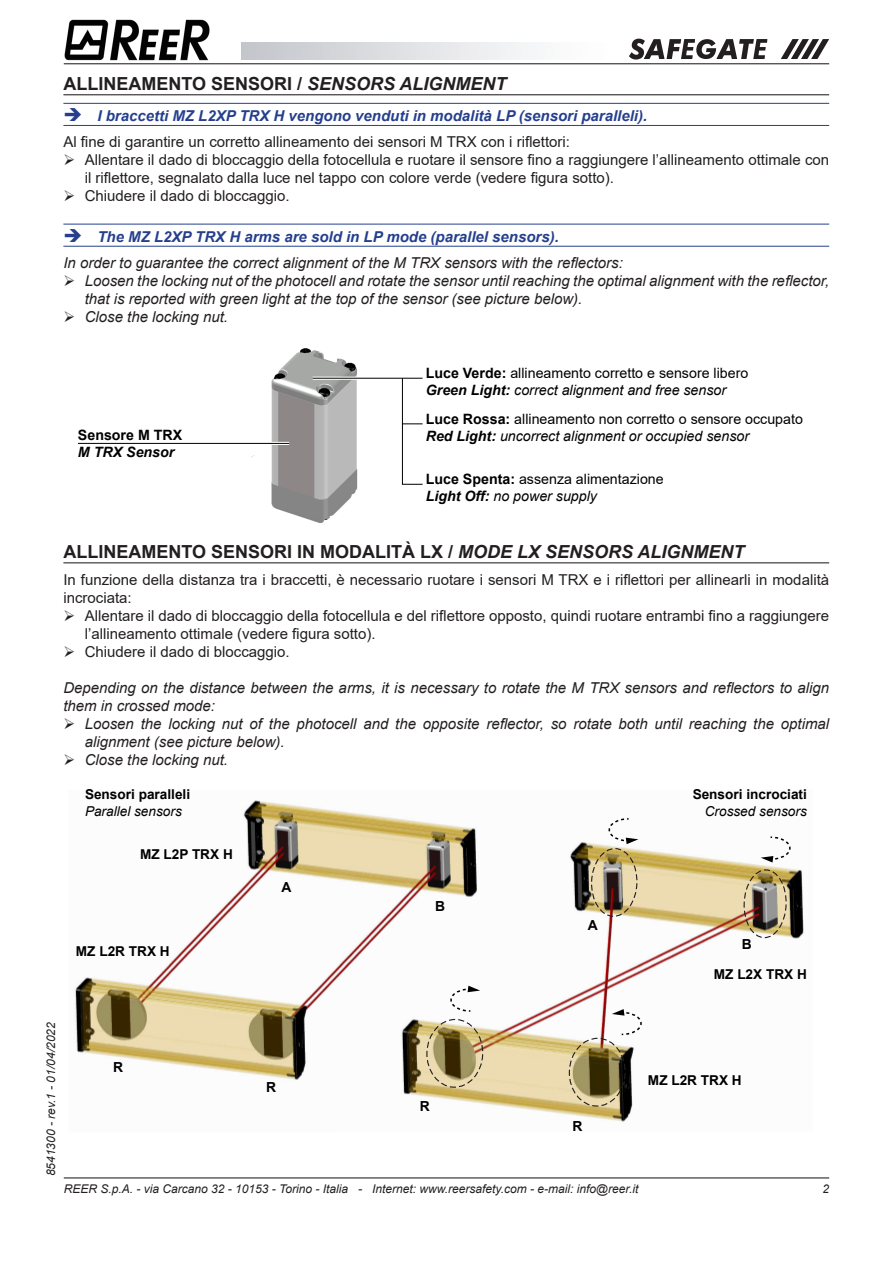
<style>
.page{position:relative;width:893px;height:1263px;background:#fff}
.page>*{position:absolute;margin:0;border:0;box-sizing:border-box;transform-origin:0 0}
.Titolo_Brano_piccolo{font:700 18px "Arial";color:#231f20}
.t1{font:15px/18px "Arial";color:#231f20}
.t2{font:italic 15px/18px "Arial";color:#231f20}
.t3{font:italic 700 15px "Arial";color:#253f8e}
.t4{font:14.25px/17.1px "Arial";color:#000}
.t5{font:700 14.25px/17.1px "Arial";color:#000}
.t6{font:700 13.8px "Arial";color:#000}
.t7{font:700 13.65px/17.1px "Arial";color:#000}
.t8{font:italic 12px "Arial";color:#231f20}
.s1{font-style:italic}
.s2{font-weight:700}
.s3{font-weight:700;font-style:italic}
.s4{font-weight:400;font-style:italic}
</style>
<div class="page">
<svg style="left:781px;top:39px;width:48px;height:20px"></svg>
<svg style="left:629px;top:39px;width:138px;height:21px"></svg>
<img style="left:64px;top:19px;width:146px;height:41px">
<hr style="left:64px;top:1177px;width:765px;height:1px;background:#231f20">
<hr style="left:64px;top:63px;width:765px;height:1px;background:#231f20">
<div style="left:241px;top:43px;width:374px;height:17px;background:linear-gradient(to right,#c4c7cc,#fff)"></div>
<hr style="left:63px;top:94px;width:766px;height:1px;background:#231f20">
<hr style="left:63px;top:103px;width:766px;height:1px;background:#253f8e">
<hr style="left:63px;top:125px;width:766px;height:1px;background:#253f8e">
<hr style="left:63px;top:224px;width:766px;height:1px;background:#253f8e">
<hr style="left:63px;top:246px;width:766px;height:1px;background:#253f8e">
<hr style="left:63px;top:562px;width:766px;height:1px;background:#231f20">
<img style="left:252px;top:348px;width:106px;height:176px">
<hr style="left:313px;top:377px;width:110px;height:3px;background:#fff">
<hr style="left:313px;top:378px;width:110px;height:1px;background:#000">
<hr style="left:78px;top:442px;width:211px;height:3px;background:#fff">
<hr style="left:78px;top:443px;width:211px;height:1px;background:#000">
<svg style="left:402px;top:377px;width:21px;height:108px"></svg>
<img style="left:75px;top:800px;width:729px;height:322px">
<svg style="left:426px;top:1019px;width:58px;height:69px;background:#b1a175"></svg>
<svg style="left:743px;top:869px;width:44px;height:69px;background:#a69777"></svg>
<svg style="left:450px;top:986px;width:30px;height:26px"></svg>
<img style="left:569px;top:1009px;width:73px;height:97px">
<svg style="left:761px;top:836px;width:30px;height:26px"></svg>
<svg style="left:591px;top:817px;width:47px;height:100px"></svg>
<p class="Titolo_Brano_piccolo" style="left:63px;top:71px;width:445px">ALLINEAMENTO SENSORI / <span class="s1">SENSORS ALIGNMENT</span></p>
<p class="t3" style="left:97px;top:105px;width:551px">I braccetti MZ L2XP TRX H vengono venduti in modalità LP (sensori paralleli).</p>
<p class="t1" style="left:63px;top:133px;width:508px">Al fine di garantire un corretto allineamento dei sensori M TRX con i riflettori:</p>
<p class="t1" style="left:85px;top:151px;width:746px">Allentare il dado di bloccaggio della fotocellula e ruotare il sensore fino a raggiungere l’allineamento ottimale con il riflettore, segnalato dalla luce nel tappo con colore verde (vedere figura sotto).</p>
<p class="t1" style="left:85px;top:187px;width:207px">Chiudere il dado di bloccaggio.</p>
<p class="t3" style="left:97px;top:226px;width:463px">The MZ L2XP TRX H arms are sold in LP mode (parallel sensors).</p>
<p class="t2" style="left:63px;top:254px;width:561px">In order to guarantee the correct alignment of the M TRX sensors with the reflectors:</p>
<p class="t2" style="left:85px;top:272px;width:746px">Loosen the locking nut of the photocell and rotate the sensor until reaching the optimal alignment with the reflector, that is reported with green light at the top of the sensor (see picture below).</p>
<p class="t2" style="left:85px;top:308px;width:145px">Close the locking nut.</p>
<p class="t5" style="left:78px;top:427px;width:106px">Sensore M TRX<br><span class="s1">M TRX Sensor</span></p>
<p class="t4" style="left:426px;top:365px;width:324px"><span class="s2">Luce Verde:</span> allineamento corretto e sensore libero<br><span class="s3">Green Light:</span> <span class="s1">correct alignment and free sensor</span></p>
<p class="t4" style="left:426px;top:410px;width:379px"><span class="s2">Luce Rossa:</span> allineamento non corretto o sensore occupato<br><span class="s3">Red Light:</span> <span class="s1">uncorrect alignment or occupied sensor</span></p>
<p class="t4" style="left:426px;top:471px;width:239px"><span class="s2">Luce Spenta:</span> assenza alimentazione<br><span class="s3">Light Off:</span> <span class="s1">no power supply</span></p>
<p class="Titolo_Brano_piccolo" style="left:63px;top:539px;width:683px">ALLINEAMENTO SENSORI IN MODALITÀ LX / <span class="s1">MODE LX SENSORS ALIGNMENT</span></p>
<p class="t1" style="left:63px;top:570px;width:767px">In funzione della distanza tra i braccetti, è necessario ruotare i sensori M TRX e i riflettori per allinearli in modalità incrociata:</p>
<p class="t1" style="left:85px;top:606px;width:746px">Allentare il dado di bloccaggio della fotocellula e del riflettore opposto, quindi ruotare entrambi fino a raggiungere l’allineamento ottimale (vedere figura sotto).</p>
<p class="t1" style="left:85px;top:642px;width:207px">Chiudere il dado di bloccaggio.</p>
<p class="t2" style="left:63px;top:678px;width:767px">Depending on the distance between the arms, it is necessary to rotate the M TRX sensors and reflectors to align them in crossed mode:</p>
<p class="t2" style="left:85px;top:714px;width:746px">Loosen the locking nut of the photocell and the opposite reflector, so rotate both until reaching the optimal alignment (see picture below).</p>
<p class="t2" style="left:85px;top:750px;width:145px">Close the locking nut.</p>
<p class="t7" style="left:85px;top:785px;width:107px">Sensori paralleli<br><span class="s4">Parallel sensors</span></p>
<p class="t7" style="left:693px;top:785px;width:116px;text-align:right">Sensori incrociati<br><span class="s4">Crossed sensors</span></p>
<p class="t7" style="left:140px;top:846px;width:94px">MZ L2P TRX H</p>
<p class="t7" style="left:76px;top:943px;width:95px">MZ L2R TRX H</p>
<p class="t6" style="left:281px;top:877px;width:12px">A</p>
<p class="t6" style="left:435px;top:896px;width:12px">B</p>
<p class="t6" style="left:588px;top:916px;width:12px">A</p>
<p class="t6" style="left:742px;top:935px;width:12px">B</p>
<p class="t7" style="left:714px;top:966px;width:95px">MZ L2X TRX H</p>
<p class="t8" style="left:43px;top:1176px;width:155px;rotate:-90deg">8541300 - rev.1 - 01/04/2022</p>
<p class="t6" style="left:113px;top:1058px;width:12px">R</p>
<p class="t6" style="left:266px;top:1078px;width:12px">R</p>
<p class="t6" style="left:420px;top:1096px;width:12px">R</p>
<p class="t6" style="left:573px;top:1117px;width:12px">R</p>
<p class="t7" style="left:648px;top:1071px;width:95px">MZ L2R TRX H</p>
<p class="t8" style="left:64px;top:1181px;width:576px">REER S.p.A. - via Carcano 32 - 10153 - Torino - Italia - Internet: www.reersafety.com - e-mail: info@reer.it</p>
<p class="t8" style="left:822px;top:1181px;width:8px">2</p>
</div>
